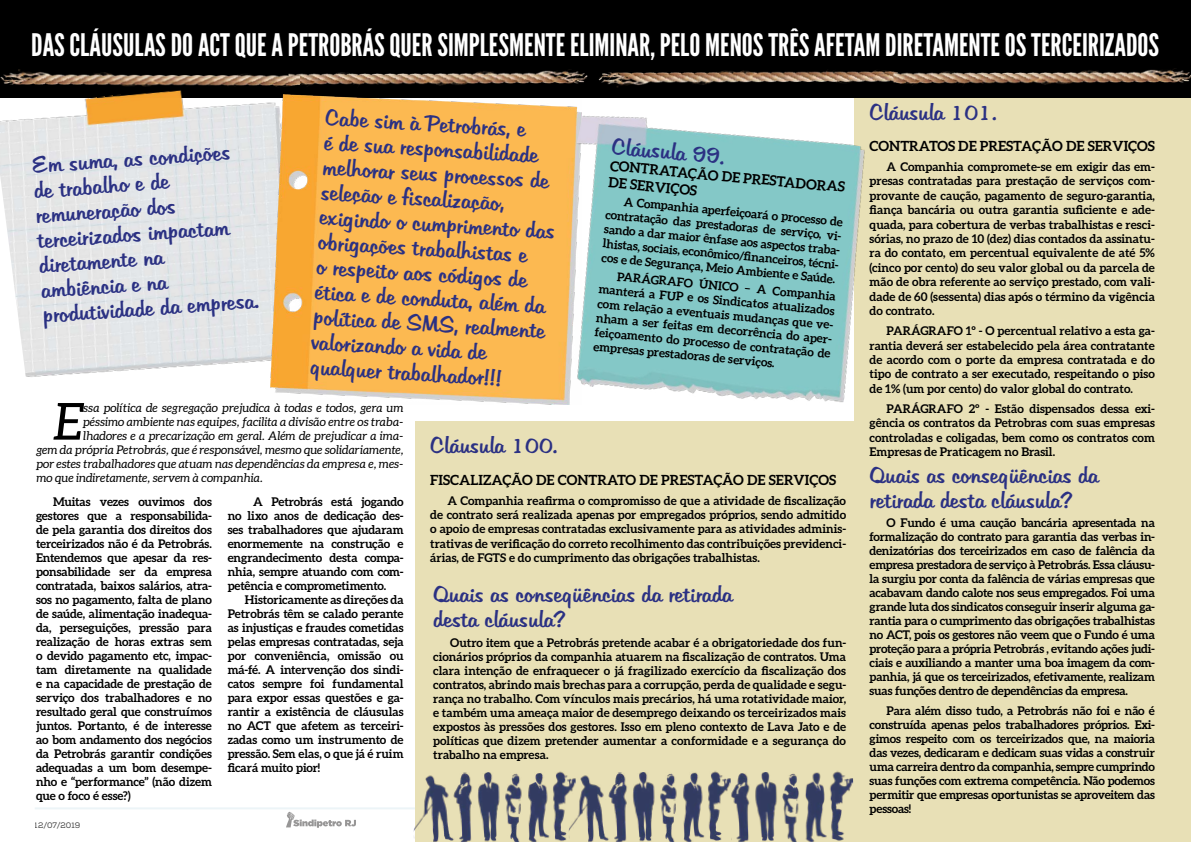
<style>
.page{position:relative;width:1191px;height:842px;background:#fff}
.page>*{position:absolute;margin:0;border:0;box-sizing:border-box;transform-origin:0 0}
.t1{font:italic 51.1px "Aleo";color:#000}
.t2{font:31px "League Gothic";color:#fff}
.t3{font:22px/25px "Martina";color:#2b3183}
.t4{font:700 14px/16.5px "Aleo";color:#000}
.t5{font:700 12px/14px "Aleo";color:#000;text-align:justify}
.t6{font:italic 12px "Aleo";color:#000}
.t7{font:8px "Nexa Slab";color:#000}
</style>
<div class="page">
<svg style="left:286px;top:811px;width:70px;height:17px"></svg>
<div style="left:35px;top:807px;width:523px;height:2px;border:1px solid #ecf4f7"></div>
<div style="left:415px;top:421px;width:447px;height:421px;background:#e8e0b6"></div>
<div style="left:854px;top:91px;width:337px;height:751px;background:#e8e0b6"></div>
<div style="left:0;top:0;width:1191px;height:97px;background:#000"></div>
<img style="left:0;top:90px;width:271px;height:298px">
<img style="left:271px;top:94px;width:258px;height:310px">
<img style="left:529px;top:97px;width:366px;height:308px">
<img style="left:300px;top:69px;width:593px;height:19px">
<img style="left:0;top:69px;width:300px;height:18px">
<img style="left:893px;top:68px;width:298px;height:18px">
<img style="left:413px;top:771px;width:155px;height:71px">
<img style="left:568px;top:771px;width:286px;height:71px">
<h2 class="t2" style="left:31px;top:27px;width:1129px">DAS CLÁUSULAS DO ACT QUE A PETROBRÁS QUER SIMPLESMENTE ELIMINAR, PELO MENOS TRÊS AFETAM DIRETAMENTE OS TERCEIRIZADOS</h2>
<h3 class="t3" style="left:869px;top:100px;width:129px">Cláusula 101.</h3>
<p class="t4" style="left:869px;top:137px;width:287px">CONTRATOS DE PRESTAÇÃO DE SERVIÇOS</p>
<p class="t5" style="left:869px;top:159px;width:287px;line-height:14.4px;text-indent:17px">A Companhia compromete-se em exigir das em&shy;presas contratadas para prestação de serviços com&shy;provante de caução, pagamento de seguro-garantia, fiança bancária ou outra garantia suficiente e ade&shy;quada, para cobertura de verbas trabalhistas e resci&shy;sórias, no prazo de 10 (dez) dias contados da assinatu&shy;ra do contato, em percentual equivalente de até 5% (cinco por cento) do seu valor global ou da parcela de mão de obra referente ao serviço prestado, com vali&shy;dade de 60 (sessenta) dias após o término da vigência do contrato.</p>
<p class="t5" style="left:869px;top:323px;width:287px;line-height:14.4px;text-indent:17px">PARÁGRAFO 1º - O percentual relativo a esta ga&shy;rantia deverá ser estabelecido pela área contratante de acordo com o porte da empresa contratada e do tipo de contrato a ser executado, respeitando o piso de 1% (um por cento) do valor global do contrato.</p>
<p class="t5" style="left:869px;top:401px;width:287px;line-height:14.4px;text-indent:17px">PARÁGRAFO 2º - Estão dispensados dessa exi&shy;gência os contratos da Petrobras com suas empresas controladas e coligadas, bem como os contratos com</p>
<p class="t3" style="left:326px;top:104px;width:238px;rotate:4deg">Cabe sim à Petrobrás, e<br>é de sua responsabilidade melhorar seus processos de seleção e fiscalização, exigindo o cumprimento das obrigações trabalhistas e<br>o respeito aos códigos de ética e de conduta, além da política de SMS, realmente valorizando a vida de qualquer trabalhador!!!</p>
<h3 class="t3" style="left:613px;top:134px;width:115px;rotate:5deg">Cláusula 99.</h3>
<p class="t4" style="left:611px;top:158px;width:237px;rotate:5deg">CONTRATAÇÃO DE PRESTADORAS<br>DE SERVIÇOS</p>
<p class="t5" style="left:607px;top:193px;width:241px;line-height:14.4px;text-align:left;text-indent:17px;rotate:5deg">A Companhia aperfeiçoará o processo de contratação das prestadoras de serviço, vi&shy;sando a dar maior ênfase aos aspectos traba&shy;lhistas, sociais, econômico/fi nanceiros, técni&shy;cos e de Segurança, Meio Ambiente e Saúde.</p>
<h3 class="t3" style="left:31px;top:154px;width:218px;rotate:-4deg">Em suma, as condições de trabalho e de remuneração dos terceirizados impactam diretamente na<br>ambiência e na produtividade da empresa.</h3>
<p class="t5" style="left:600px;top:267px;width:238px;line-height:14.7px;text-indent:17px;rotate:5deg">PARÁGRAFO ÚNICO<br>manterá a FUP e os Sindicatos atualizados</p>
<p class="t5" style="left:745px;top:281px;width:93px;rotate:5deg">– A Companhia</p>
<p class="t5" style="left:598px;top:296px;width:241px;line-height:14.4px;text-align:left;rotate:5deg">com relação a eventuais mudanças que ve&shy;nham a ser feitas em decorrência do aper&shy;feiçoamento do processo de contratação de empresas prestadoras de serviços.</p>
<h1 class="t1" style="left:54px;top:393px;width:31px">E</h1>
<p class="t6" style="left:83px;top:401px;width:322px">ssa política de segregação prejudica à todas e todos, gera um</p>
<p class="t6" style="left:83px;top:415px;width:322px">péssimo ambiente nas equipes, facilita a divisão entre os traba-</p>
<p class="t6" style="left:83px;top:429px;width:322px">lhadores e a precarização em geral. Além de prejudicar a ima-</p>
<p class="t6" style="left:36px;top:443px;width:369px">gem da própria Petrobrás, que é responsável, mesmo que solidariamente,</p>
<p class="t6" style="left:36px;top:457px;width:369px">por estes trabalhadores que atuam nas dependências da empresa e, mes-</p>
<p class="t6" style="left:36px;top:471px;width:228px">mo que indiretamente, servem à companhia.</p>
<p class="t5" style="left:228px;top:494px;width:177px;text-indent:25px">A Petrobrás está jogando no lixo anos de dedicação des&shy;ses trabalhadores que ajudaram enormemente na construção e engrandecimento desta compa&shy;nhia, sempre atuando com com&shy;petência e comprometimento.</p>
<p class="t5" style="left:228px;top:592px;width:177px;text-indent:17px">Historicamente as direções da Petrobrás têm se calado perante as injustiças e fraudes cometidas pelas empresas contratadas, seja por conveniência, omissão ou má-fé. A intervenção dos sindi&shy;catos sempre foi fundamental para expor essas questões e ga&shy;rantir a existência de cláusulas no ACT que afetem as terceiri&shy;zadas como um instrumento de pressão. Sem elas, o que já é ruim ficará muito pior!</p>
<h3 class="t3" style="left:430px;top:433px;width:129px">Cláusula 100.</h3>
<p class="t5" style="left:869px;top:444px;width:187px">Empresas de Praticagem no Brasil.</p>
<p class="t4" style="left:430px;top:471px;width:407px">FISCALIZAÇÃO DE CONTRATO DE PRESTAÇÃO DE SERVIÇOS</p>
<p class="t5" style="left:430px;top:493px;width:417px;line-height:14.4px;text-indent:17px">A Companhia reafirma o compromisso de que a atividade de fiscalização de contrato será realizada apenas por empregados próprios, sendo admitido o apoio de empresas contratadas exclusivamente para as atividades adminis&shy;trativas de verificação do correto recolhimento das contribuições previdenci&shy;árias, de FGTS e do cumprimento das obrigações trabalhistas.</p>
<h3 class="t3" style="left:869px;top:463px;width:230px">Quais as conseqüências da retirada desta cláusula?</h3>
<p class="t5" style="left:869px;top:516px;width:287px;text-indent:17px">O Fundo é uma caução bancária apresentada na formalização do contrato para garantia das verbas in&shy;denizatórias dos terceirizados em caso de falência da empresa prestadora de serviço à Petrobrás. Essa cláusu&shy;la surgiu por conta da falência de várias empresas que acabavam dando calote nos seus empregados. Foi uma grande luta dos sindicatos conseguir inserir alguma ga&shy;rantia para o cumprimento das obrigações trabalhistas no ACT, pois os gestores não veem que o Fundo é uma proteção para a própria Petrobrás , evitando ações judi&shy;ciais e auxiliando a manter uma boa imagem da com&shy;panhia, já que os terceirizados, efetivamente, realizam suas funções dentro de dependências da empresa.</p>
<p class="t5" style="left:869px;top:703px;width:287px;text-indent:17px">Para além disso tudo, a Petrobrás não foi e não é construída apenas pelos trabalhadores próprios. Exi&shy;gimos respeito com os terceirizados que, na maioria das vezes, dedicaram e dedicam suas vidas a construir uma carreira dentro da companhia, sempre cumprindo suas funções com extrema competência. Não podemos permitir que empresas oportunistas se aproveitem das pessoas!</p>
<p class="t5" style="left:36px;top:494px;width:177px;text-indent:17px">Muitas vezes ouvimos dos gestores que a responsabilida&shy;de pela garantia dos direitos dos terceirizados não é da Petrobrás.<br>Entendemos que apesar da res&shy;ponsabilidade ser da empresa contratada, baixos salários, atra&shy;sos no pagamento, falta de plano de saúde, alimentação inadequa&shy;da, perseguições, pressão para realização de horas extras sem o devido pagamento etc, impac&shy;tam diretamente na qualidade e na capacidade de prestação de serviço dos trabalhadores e no resultado geral que construímos juntos. Portanto, é de interesse ao bom andamento dos negócios da Petrobrás garantir condições adequadas a um bom desempe&shy;nho e “performance” (não dizem que o foco é esse?)</p>
<h3 class="t3" style="left:433px;top:582px;width:301px">Quais as conseqüências da retirada desta cláusula?</h3>
<p class="t5" style="left:433px;top:635px;width:414px;text-indent:17px">Outro item que a Petrobrás pretende acabar é a obrigatoriedade dos fun&shy;cionários próprios da companhia atuarem na fiscalização de contratos. Uma clara intenção de enfraquecer o já fragilizado exercício da fiscalização dos contratos, abrindo mais brechas para a corrupção, perda de qualidade e segu&shy;rança no trabalho. Com vínculos mais precários, há uma rotatividade maior, e também uma ameaça maior de desemprego deixando os terceirizados mais expostos às pressões dos gestores. Isso em pleno contexto de Lava Jato e de políticas que dizem pretender aumentar a conformidade e a segurança do trabalho na empresa.</p>
<p class="t7" style="left:35px;top:820px;width:47px">12/07/2019</p>
</div>
